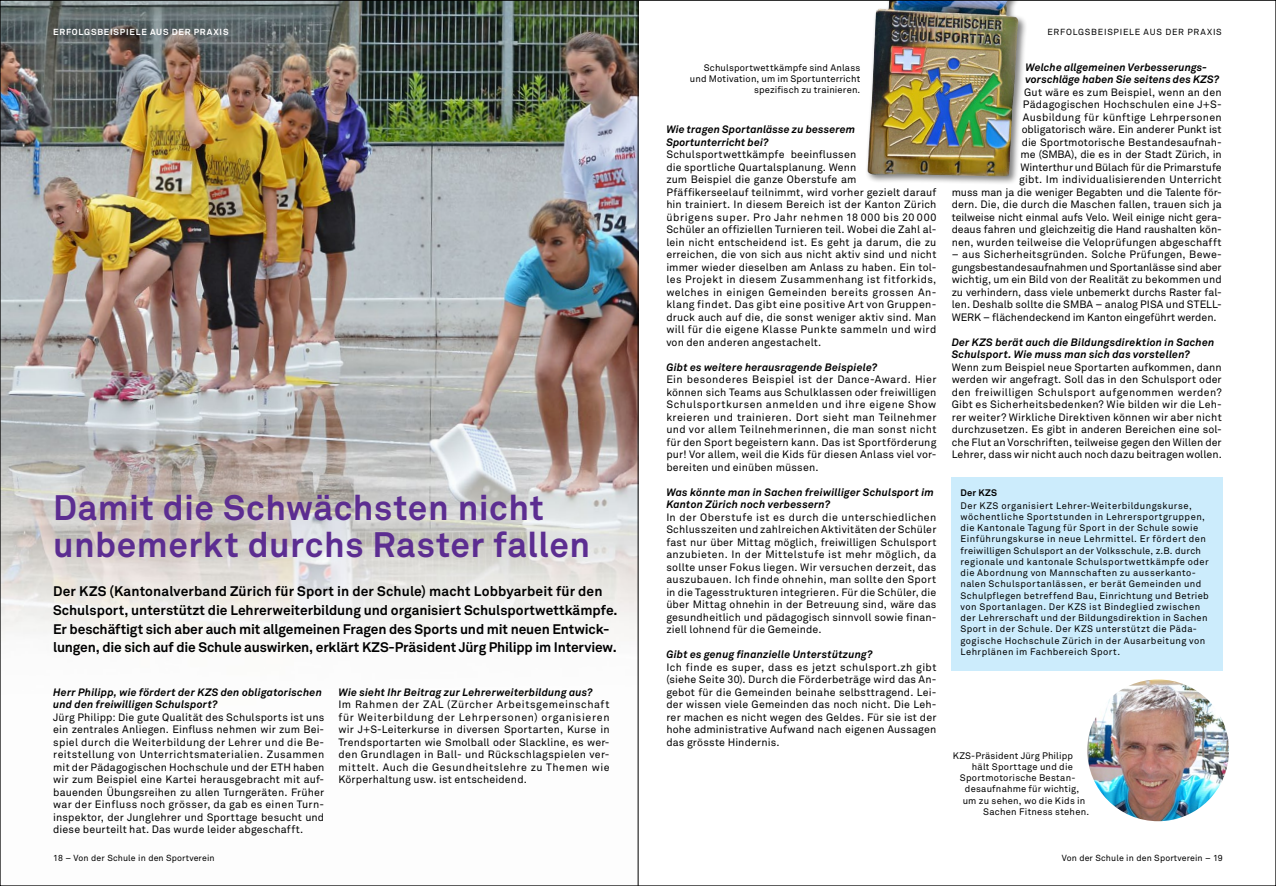
<style>
.page{position:relative;width:1276px;height:886px;background:#fff}
.page>*{position:absolute;margin:0;border:0;box-sizing:border-box;transform-origin:0 0}
.t1{font:700 35px/37.5px "Akkurat Office";letter-spacing:.015em;color:#5c2d91}
.t2{font:700 13.75px/18.8px "Akkurat Office";letter-spacing:-.005em;color:#000}
.t3{font:10.62px/12.5px "Akkurat Office";letter-spacing:.015em;color:#000;text-align:justify}
.t4{font:italic 700 10.62px/12.5px "Akkurat Office";letter-spacing:.015em;color:#000}
.t5{font:9.38px/11.2px "Akkurat Office";letter-spacing:.04em;color:#000}
.t6{font:9.38px/11.2px "Akkurat Office";letter-spacing:.015em;color:#000;text-align:right}
.t7{font:9.38px "Akkurat Office";letter-spacing:.02em;color:#000}
.t8{font:700 9.38px "Akkurat Office";letter-spacing:.025em;color:#000}
.t9{font:8.75px "Akkurat Office";letter-spacing:.015em;color:#000}
.t10{font:700 8.75px "Akkurat Office";letter-spacing:.09em;color:#fff}
.t11{font:8.75px "Akkurat Office";letter-spacing:.085em;color:#000}
</style>
<div class="page">
<img style="left:2px;top:2px;width:636px;height:882px">
<div style="left:951px;top:478px;width:271px;height:193px;background:#ccecfc"></div>
<img style="left:1087px;top:679px;width:142px;height:142px;border-radius:71px">
<div style="left:865px;top:0;width:162px;height:186px;background:#000;opacity:.5"></div>
<img style="left:867px;top:2px;width:151px;height:175px">
<hr style="left:638px;top:0;width:1px;height:886px;background:#000">
<p class="t10" style="left:53px;top:27px;width:177px">ERFOLGSBEISPIELE AUS DER PRAXIS</p>
<p class="t11" style="left:1047px;top:27px;width:176px">ERFOLGSBEISPIELE AUS DER PRAXIS</p>
<p class="t4" style="left:1025px;top:61px;width:195px">Welche allgemeinen Verbesserungs&shy;vorschläge haben Sie seitens des KZS?</p>
<p class="t3" style="left:951px;top:86px;width:272px;text-align:right">Gut wäre es zum Beispiel, wenn an den Pädagogischen Hochschulen eine J+S-<br>Ausbildung für künftige Lehrpersonen<br>obligatorisch wäre. Ein anderer Punkt ist<br>die Sportmotorische Bestandesaufnah-<br>me (SMBA), die es in der Stadt Zürich, in<br>Winterthur und Bülach für die Primarstufe<br>gibt. Im individualisierenden Unterricht<br>muss man ja die weniger Begabten und die Talente för&shy;dern. Die, die durch die Maschen fallen, trauen sich ja teilweise nicht einmal aufs Velo. Weil einige nicht gera&shy;deaus fahren und gleichzeitig die Hand raushalten kön&shy;nen, wurden teilweise die Veloprüfungen abgeschafft</p>
<p class="t3" style="left:951px;top:249px;width:272px">– aus Sicherheitsgründen. Solche Prüfungen, Bewe&shy;gungsbestandesaufnahmen und Sportanlässe sind aber wichtig, um ein Bild von der Realität zu bekommen und zu verhindern, dass viele unbemerkt durchs Raster fal&shy;len. Deshalb sollte die SMBA – analog PISA und STELL-WERK – flächendeckend im Kanton eingeführt werden.</p>
<p class="t4" style="left:951px;top:336px;width:264px">Der KZS berät auch die Bildungsdirektion in Sachen<br>Schulsport. Wie muss man sich das vorstellen?</p>
<p class="t3" style="left:951px;top:361px;width:272px">Wenn zum Beispiel neue Sportarten aufkommen, dann werden wir angefragt. Soll das in den Schulsport oder den freiwilligen Schulsport aufgenommen werden?<br>Gibt es Sicherheitsbedenken? Wie bilden wir die Leh&shy;rer weiter? Wirkliche Direktiven können wir aber nicht durchzusetzen. Es gibt in anderen Bereichen eine sol&shy;che Flut an Vorschriften, teilweise gegen den Willen der Lehrer, dass wir nicht auch noch dazu beitragen wollen.</p>
<p class="t6" style="left:690px;top:62px;width:172px">Schulsportwettkämpfe sind Anlass und Motivation, um im Sportunterricht spezifisch zu trainieren.</p>
<p class="t4" style="left:666px;top:123px;width:190px">Wie tragen Sportanlässe zu besserem<br>Sportunterricht bei?</p>
<p class="t3" style="left:666px;top:149px;width:272px;text-align:left">Schulsportwettkämpfe beeinflussen<br>die sportliche Quartalsplanung. Wenn<br>zum Beispiel die ganze Oberstufe am Pfäffikerseelauf teilnimmt, wird vorher gezielt darauf hin trainiert. In diesem Bereich ist der Kanton Zürich übrigens super. Pro Jahr nehmen 18 000 bis 20 000<br>Schüler an offiziellen Turnieren teil. Wobei die Zahl al&shy;lein nicht entscheidend ist. Es geht ja darum, die zu erreichen, die von sich aus nicht aktiv sind und nicht immer wieder dieselben am Anlass zu haben. Ein tol&shy;les Projekt in diesem Zusammenhang ist fitforkids, welches in einigen Gemeinden bereits grossen An&shy;klang findet. Das gibt eine positive Art von Gruppen&shy;druck auch auf die, die sonst weniger aktiv sind. Man will für die eigene Klasse Punkte sammeln und wird von den anderen angestachelt.</p>
<p class="t4" style="left:666px;top:361px;width:212px">Gibt es weitere herausragende Beispiele?</p>
<p class="t3" style="left:666px;top:373px;width:272px">Ein besonderes Beispiel ist der Dance-Award. Hier können sich Teams aus Schulklassen oder freiwilligen Schulsportkursen anmelden und ihre eigene Show kreieren und trainieren. Dort sieht man Teilnehmer und vor allem Teilnehmerinnen, die man sonst nicht für den Sport begeistern kann. Das ist Sportförderung pur! Vor allem, weil die Kids für diesen Anlass viel vor&shy;bereiten und einüben müssen.</p>
<p class="t4" style="left:666px;top:486px;width:269px">Was könnte man in Sachen freiwilliger Schulsport im<br>Kanton Zürich noch verbessern?</p>
<p class="t3" style="left:666px;top:511px;width:272px">In der Oberstufe ist es durch die unterschiedlichen Schlusszeiten und zahlreichen Aktivitäten der Schüler fast nur über Mittag möglich, freiwilligen Schulsport anzubieten. In der Mittelstufe ist mehr möglich, da sollte unser Fokus liegen. Wir versuchen derzeit, das auszubauen. Ich finde ohnehin, man sollte den Sport in die Tagesstrukturen integrieren. Für die Schüler, die über Mittag ohnehin in der Betreuung sind, wäre das gesundheitlich und pädagogisch sinnvoll sowie finan&shy;ziell lohnend für die Gemeinde.</p>
<p class="t4" style="left:666px;top:648px;width:208px">Gibt es genug finanzielle Unterstützung?</p>
<p class="t3" style="left:666px;top:661px;width:272px">Ich finde es super, dass es jetzt schulsport.zh gibt (siehe Seite 30). Durch die Förderbeträge wird das An&shy;gebot für die Gemeinden beinahe selbsttragend. Lei&shy;der wissen viele Gemeinden das noch nicht. Die Leh&shy;rer machen es nicht wegen des Geldes. Für sie ist der hohe administrative Aufwand nach eigenen Aussagen das grösste Hindernis.</p>
<p class="t8" style="left:960px;top:487px;width:38px">Der KZS</p>
<p class="t5" style="left:960px;top:500px;width:250px">Der KZS organisiert Lehrer-Weiterbildungskurse, wöchentliche Sportstunden in Lehrersportgruppen, die Kantonale Tagung für Sport in der Schule sowie Einführungskurse in neue Lehrmittel. Er fördert den freiwilligen Schulsport an der Volksschule, z.B. durch regionale und kantonale Schulsportwettkämpfe oder die Abordnung von Mannschaften zu ausserkanto&shy;nalen Schulsportanlässen, er berät Gemeinden und Schulpflegen betreffend Bau, Einrichtung und Betrieb von Sportanlagen. Der KZS ist Bindeglied zwischen der Lehrerschaft und der Bildungsdirektion in Sachen Sport in der Schule. Der KZS unterstützt die Päda&shy;gogische Hochschule Zürich in der Ausarbeitung von Lehrplänen im Fachbereich Sport.</p>
<h1 class="t1" style="left:53px;top:489px;width:538px">Damit die Schwächsten nicht unbemerkt durchs Raster fallen</h1>
<p class="t2" style="left:53px;top:582px;width:566px">Der KZS (Kantonalverband Zürich für Sport in der Schule) macht Lobbyarbeit für den Schulsport, unterstützt die Lehrerweiterbildung und organisiert Schulsportwettkämpfe.<br>Er beschäftigt sich aber auch mit allgemeinen Fragen des Sports und mit neuen Entwick&shy;lungen, die sich auf die Schule auswirken, erklärt KZS-Präsident Jürg Philipp im Interview.</p>
<p class="t4" style="left:53px;top:686px;width:270px">Herr Philipp, wie fördert der KZS den obligatorischen und den freiwilligen Schulsport?</p>
<p class="t3" style="left:53px;top:711px;width:273px">Jürg Philipp: Die gute Qualität des Schulsports ist uns ein zentrales Anliegen. Einfluss nehmen wir zum Bei&shy;spiel durch die Weiterbildung der Lehrer und die Be&shy;reitstellung von Unterrichtsmaterialien. Zusammen mit der Pädagogischen Hochschule und der ETH haben wir zum Beispiel eine Kartei herausgebracht mit auf&shy;bauenden Übungsreihen zu allen Turngeräten. Früher war der Einfluss noch grösser, da gab es einen Turn&shy;inspektor, der Junglehrer und Sporttage besucht und diese beurteilt hat. Das wurde leider abgeschafft.</p>
<p class="t4" style="left:338px;top:686px;width:256px">Wie sieht Ihr Beitrag zur Lehrerweiterbildung aus?</p>
<p class="t3" style="left:338px;top:699px;width:273px">Im Rahmen der ZAL (Zürcher Arbeitsgemeinschaft für Weiterbildung der Lehrpersonen) organisieren wir J+S-Leiterkurse in diversen Sportarten, Kurse in Trendsportarten wie Smolball oder Slackline, es wer&shy;den Grundlagen in Ball- und Rückschlagspielen ver&shy;mittelt. Auch die Gesundheitslehre zu Themen wie Körperhaltung usw. ist entscheidend.</p>
<p class="t6" style="left:952px;top:750px;width:122px">KZS-Präsident Jürg Philipp</p>
<p class="t5" style="left:972px;top:761px;width:103px">hält Sporttage und die</p>
<p class="t5" style="left:960px;top:772px;width:117px">Sportmotorische Bestan-</p>
<p class="t7" style="left:965px;top:783px;width:116px">desaufnahme für wichtig,</p>
<p class="t7" style="left:962px;top:795px;width:124px">um zu sehen, wo die Kids in</p>
<p class="t5" style="left:983px;top:806px;width:108px">Sachen Fitness stehen.</p>
<p class="t9" style="left:53px;top:853px;width:163px">18 – Von der Schule in den Sportverein</p>
<p class="t9" style="left:1061px;top:853px;width:163px">Von der Schule in den Sportverein – 19</p>
</div>
